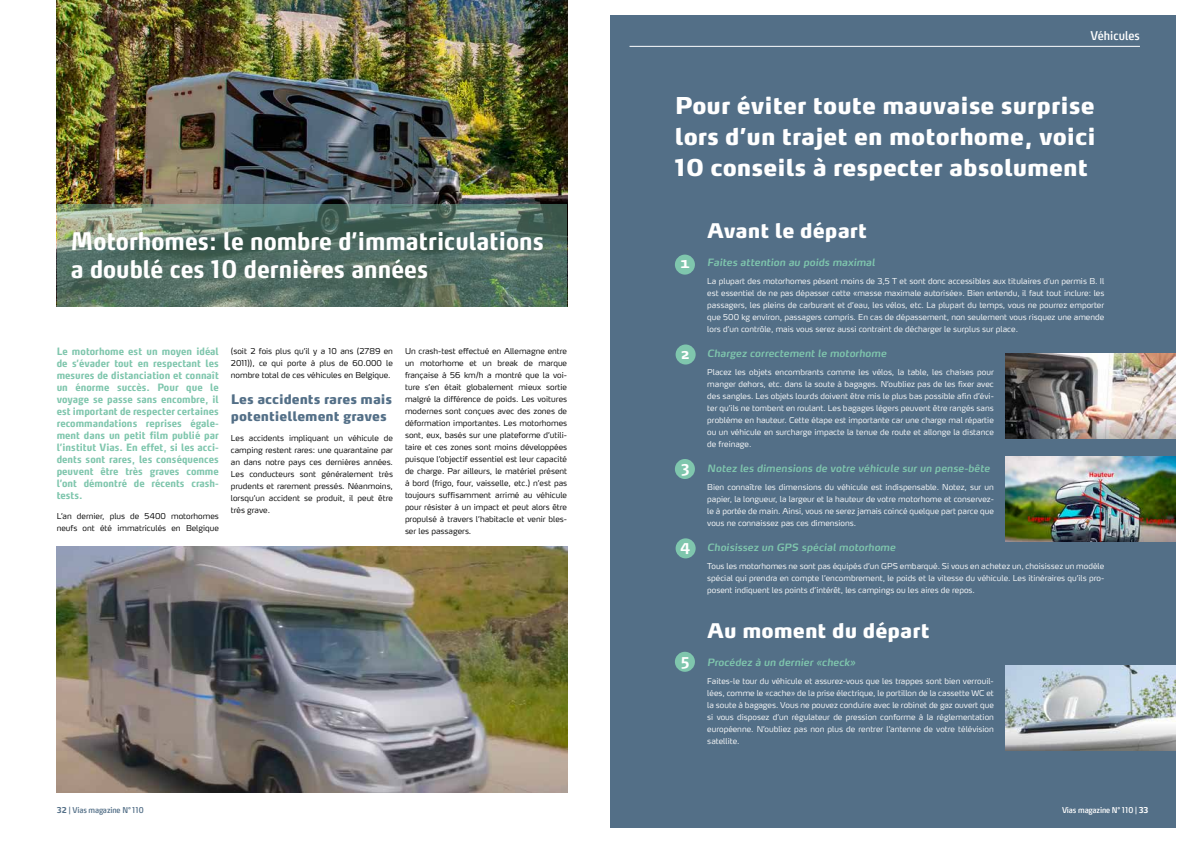
<style>
.page{position:relative;width:1191px;height:842px;background:#fff}
.page>*{position:absolute;margin:0;border:0;box-sizing:border-box;transform-origin:0 0}
.t1{font:700 condensed 24px/28px "Max OT";color:#fff}
.t2{font:900 23px/31px "Max OT";color:#fff;text-align:justify}
.t3{font:900 20px "Max OT";color:#fff}
.t4{font:700 15px "Max OT";color:#fff}
.t5{font:900 13px/17px "Max OT";color:#536f87}
.t6{font:condensed 12px "Max OT";color:#fff}
.t7{font:700 condensed 10px/12px "Max OT";color:#7fc6ad;text-align:justify}
.t8{font:italic 600 10px "Max OT";color:#7fc6ad}
.t9{font:300 8px/12px "Max OT";color:#fff;text-align:justify}
.t10{font:300 8px/12px "Max OT";color:#000;text-align:justify}
.t11{font:condensed 8px "Max OT";letter-spacing:-.015em;color:#536f87}
.t12{font:condensed 8px "Max OT";letter-spacing:-.015em;color:#fff}
.s1{font-weight:700}
</style>
<div class="page">
<div style="left:610px;top:16px;width:566px;height:812px;background:#536f87"></div>
<hr style="left:629px;top:46px;width:511px;height:1px;background:#fff">
<div style="left:675px;top:255px;width:20px;height:20px;background:#7fc6ad;border-radius:50%"></div>
<div style="left:675px;top:344px;width:20px;height:20px;background:#7fc6ad;border-radius:50%"></div>
<div style="left:675px;top:459px;width:20px;height:20px;background:#7fc6ad;border-radius:50%"></div>
<div style="left:675px;top:538px;width:20px;height:20px;background:#7fc6ad;border-radius:50%"></div>
<div style="left:675px;top:652px;width:20px;height:20px;background:#7fc6ad;border-radius:50%"></div>
<img style="left:57px;top:0;width:510px;height:306px">
<svg style="left:57px;top:204px;width:509px;height:102px;background:#5a7569"></svg>
<img style="left:57px;top:546px;width:510px;height:246px">
<img style="left:1005px;top:354px;width:170px;height:85px">
<img style="left:1005px;top:457px;width:170px;height:85px">
<img style="left:1005px;top:665px;width:170px;height:85px">
<h3 class="t6" style="left:1090px;top:28px;width:51px">Véhicules</h3>
<h1 class="t1" style="left:71px;top:227px;width:474px">Motorhomes: le nombre d’immatriculations a doublé ces 10 dernières années</h1>
<p class="t7" style="left:57px;top:345px;width:164px">Le motorhome est un moyen idéal de s’évader tout en respectant les mesures de distanciation et connaît un énorme succès. Pour que le voyage se passe sans encombre, il est important de respecter certaines recommandations reprises égale&shy;ment dans un petit film publié par l’institut Vias. En effet, si les acci&shy;dents sont rares, les conséquences peuvent être très graves comme l’ont démontré de récents crash&shy;tests.</p>
<p class="t10" style="left:57px;top:510px;width:164px">L’an dernier, plus de 5400 motorhomes neufs ont été immatriculés en Belgique</p>
<p class="t10" style="left:231px;top:345px;width:164px">(soit 2 fois plus qu’il y a 10 ans (2789 en 2011)), ce qui porte à plus de 60.000 le nombre total de ces véhicules en Belgique.</p>
<h3 class="t5" style="left:231px;top:390px;width:163px">Les accidents rares mais potentiellement graves</h3>
<p class="t10" style="left:231px;top:432px;width:164px">Les accidents impliquant un véhicule de camping restent rares: une quarantaine par an dans notre pays ces dernières années.<br>Les conducteurs sont généralement très prudents et rarement pressés. Néanmoins, lorsqu’un accident se produit, il peut être très grave.</p>
<p class="t10" style="left:405px;top:345px;width:164px">Un crash-test effectué en Allemagne entre un motorhome et un break de marque française à 56 km/h a montré que la voi&shy;ture s’en était globalement mieux sortie malgré la différence de poids. Les voitures modernes sont conçues avec des zones de déformation importantes. Les motorhomes sont, eux, basés sur une plateforme d’utili&shy;taire et ces zones sont moins développées puisque l’objectif essentiel est leur capacité de charge. Par ailleurs, le matériel présent à bord (frigo, four, vaisselle, etc.) n’est pas toujours suffisamment arrimé au véhicule pour résister à un impact et peut alors être propulsé à travers l’habitacle et venir bles&shy;ser les passagers.</p>
<h2 class="t2" style="left:675px;top:90px;width:422px">Pour éviter toute mauvaise surprise lors d’un trajet en motorhome, voici 10 conseils à respecter absolument</h2>
<h3 class="t4" style="left:680px;top:253px;width:12px">1</h3>
<h3 class="t4" style="left:680px;top:343px;width:12px">2</h3>
<h3 class="t4" style="left:680px;top:456px;width:12px">3</h3>
<h3 class="t4" style="left:680px;top:536px;width:12px">4</h3>
<h3 class="t4" style="left:680px;top:649px;width:12px">5</h3>
<h3 class="t3" style="left:707px;top:217px;width:161px">Avant le départ</h3>
<p class="t8" style="left:707px;top:256px;width:169px">Faites attention au poids maximal</p>
<p class="t9" style="left:707px;top:275px;width:398px">La plupart des motorhomes pèsent moins de 3,5 T et sont donc accessibles aux titulaires d’un permis B. Il est essentiel de ne pas dépasser cette «masse maximale autorisée». Bien entendu, il faut tout inclure: les passagers, les pleins de carburant et d’eau, les vélos, etc. La plupart du temps, vous ne pourrez emporter que 500 kg environ, passagers compris. En cas de dépassement, non seulement vous risquez une amende lors d’un contrôle, mais vous serez aussi contraint de décharger le surplus sur place.</p>
<p class="t8" style="left:707px;top:347px;width:181px">Chargez correctement le motorhome</p>
<p class="t9" style="left:707px;top:366px;width:288px">Placez les objets encombrants comme les vélos, la table, les chaises pour manger dehors, etc. dans la soute à bagages. N’oubliez pas de les fixer avec des sangles. Les objets lourds doivent être mis le plus bas possible afin d’évi&shy;ter qu’ils ne tombent en roulant. Les bagages légers peuvent être rangés sans problème en hauteur. Cette étape est importante car une charge mal répartie ou un véhicule en surcharge impacte la tenue de route et allonge la distance de freinage.</p>
<p class="t8" style="left:707px;top:462px;width:284px">Notez les dimensions de votre véhicule sur un pense-bête</p>
<p class="t9" style="left:707px;top:481px;width:288px">Bien connaître les dimensions du véhicule est indispensable. Notez, sur un papier, la longueur, la largeur et la hauteur de votre motorhome et conservez&shy;le à portée de main. Ainsi, vous ne serez jamais coincé quelque part parce que vous ne connaissez pas ces dimensions.</p>
<p class="t8" style="left:707px;top:541px;width:190px">Choisissez un GPS spécial motorhome</p>
<p class="t9" style="left:707px;top:560px;width:398px">Tous les motorhomes ne sont pas équipés d’un GPS embarqué. Si vous en achetez un, choisissez un modèle spécial qui prendra en compte l’encombrement, le poids et la vitesse du véhicule. Les itinéraires qu’ils pro&shy;posent indiquent les points d’intérêt, les campings ou les aires de repos.</p>
<h3 class="t3" style="left:707px;top:618px;width:224px">Au moment du départ</h3>
<p class="t8" style="left:707px;top:656px;width:150px">Procédez à un dernier «check»</p>
<p class="t9" style="left:707px;top:675px;width:288px">Faites-le tour du véhicule et assurez-vous que les trappes sont bien verrouil&shy;lées, comme le «cache» de la prise électrique, le portillon de la cassette WC et la soute à bagages. Vous ne pouvez conduire avec le robinet de gaz ouvert que si vous disposez d’un régulateur de pression conforme à la réglementation européenne. N’oubliez pas non plus de rentrer l’antenne de votre télévision satellite.</p>
<p class="t11" style="left:57px;top:805px;width:89px"><span class="s1">32</span> | Vias magazine N° 110</p>
<p class="t12" style="left:1062px;top:805px;width:88px">Vias magazine N° 110 | <span class="s1">33</span></p>
</div>
